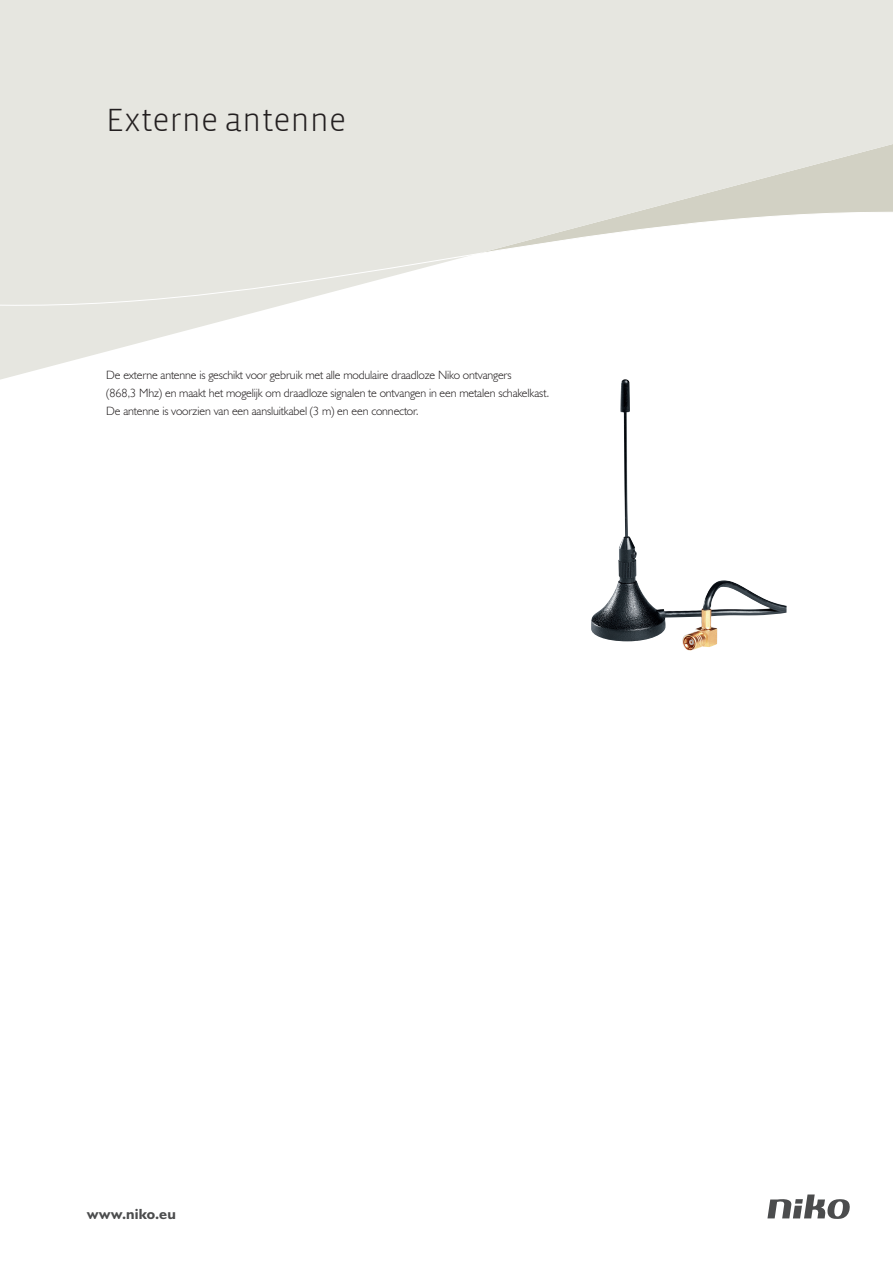
<style>
.page{position:relative;width:893px;height:1263px;background:#fff}
.page>*{position:absolute;margin:0;border:0;box-sizing:border-box;transform-origin:0 0}
.t1{font:300 33px "Vista Sans";color:#231f20}
.t2{font:700 15px "Humanist 521 BT";letter-spacing:.01em;color:#4b4c4d}
.t3{font:300 12px/18px "Humanist 521 BT";letter-spacing:-.01em;color:#231f20}
</style>
<div class="page">
<svg style="left:0;top:0;width:893px;height:380px;fill:#e6e6e0"></svg>
<svg style="left:0;top:209px;width:893px;height:101px"></svg>
<svg style="left:767px;top:1194px;width:83px;height:25px"></svg>
<img style="left:591px;top:379px;width:196px;height:272px">
<h1 class="t1" style="left:106px;top:100px;width:241px">Externe antenne</h1>
<p class="t3" style="left:106px;top:366px;width:445px">De externe antenne is geschikt voor gebruik met alle modulaire draadloze Niko ontvangers<br>(868,3 Mhz) en maakt het mogelijk om draadloze signalen te ontvangen in een metalen schakelkast.<br>De antenne is voorzien van een aansluitkabel (3 m) en een connector.</p>
<p class="t2" style="left:87px;top:1204px;width:90px">www.niko.eu</p>
</div>
